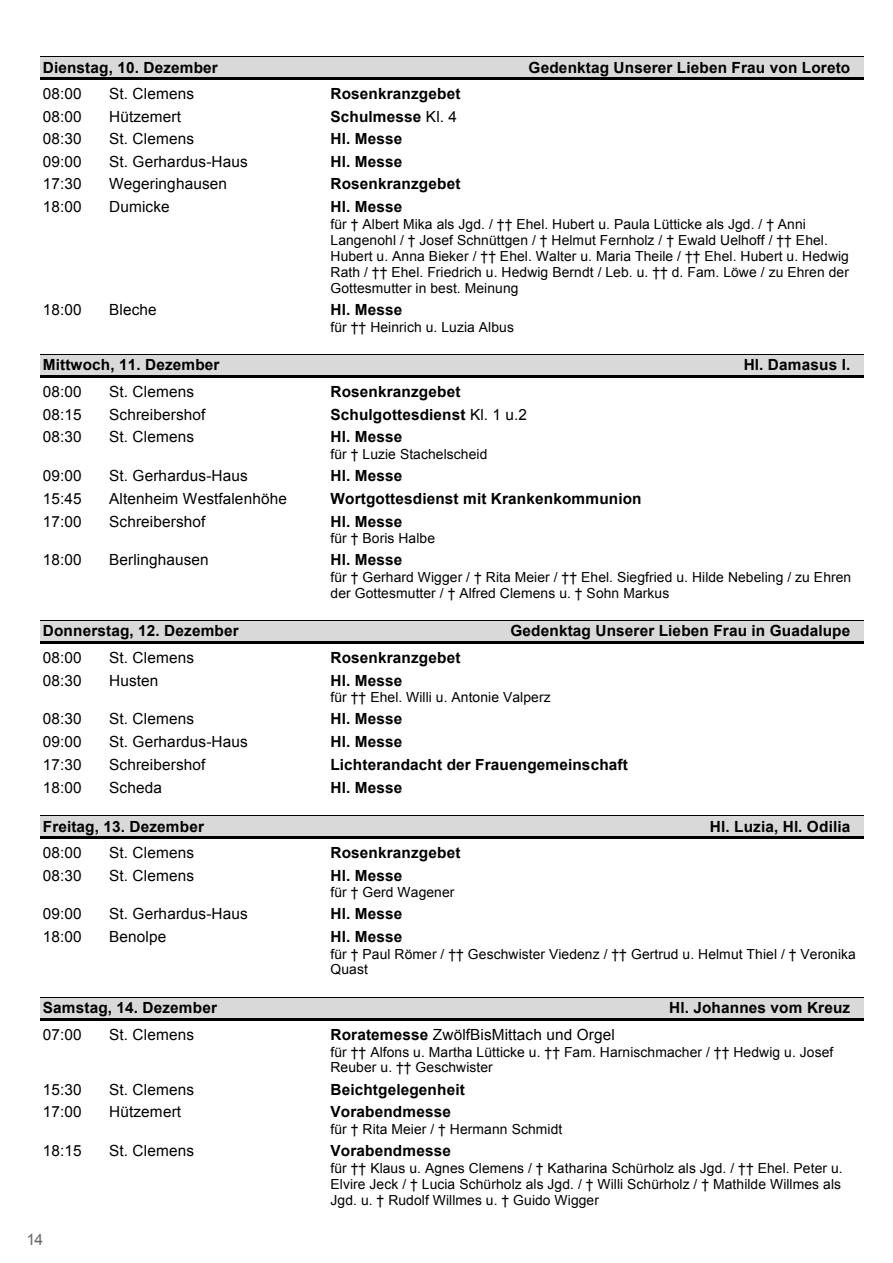
<style>
.page{position:relative;width:893px;height:1263px;background:#fff}
.page>*{position:absolute;margin:0;border:0;box-sizing:border-box;transform-origin:0 0}
.t1{font:15.75px "Arial";color:#68676c}
.t2{font:700 15.3px "Arial";letter-spacing:.01em;color:#000}
.t3{font:15.3px "Arial";letter-spacing:.01em;color:#000}
.t4{font:13.8px/16px "Arial";letter-spacing:.01em;color:#000}
.s1{font-weight:400}
.s2{font-weight:700}
</style>
<div class="page">
<div style="left:41px;top:56px;width:823px;height:21px;background:#d9d9d9"></div>
<hr style="left:41px;top:56px;width:823px;height:1px;background:#000">
<hr style="left:41px;top:77px;width:823px;height:3px;background:#000">
<div style="left:41px;top:355px;width:823px;height:21px;background:#d9d9d9"></div>
<hr style="left:41px;top:354px;width:823px;height:1px;background:#000">
<hr style="left:41px;top:376px;width:823px;height:2px;background:#000">
<div style="left:41px;top:621px;width:823px;height:21px;background:#d9d9d9"></div>
<hr style="left:41px;top:620px;width:823px;height:1px;background:#000">
<hr style="left:41px;top:642px;width:823px;height:2px;background:#000">
<div style="left:41px;top:815px;width:823px;height:21px;background:#d9d9d9"></div>
<hr style="left:41px;top:815px;width:823px;height:1px;background:#000">
<hr style="left:41px;top:836px;width:823px;height:3px;background:#000">
<div style="left:41px;top:997px;width:823px;height:21px;background:#d9d9d9"></div>
<hr style="left:41px;top:997px;width:823px;height:1px;background:#000">
<hr style="left:41px;top:1018px;width:823px;height:3px;background:#000">
<p class="t2" style="left:43px;top:57px;width:177px">Dienstag, 10. Dezember</p>
<p class="t2" style="left:529px;top:57px;width:323px">Gedenktag Unserer Lieben Frau von Loreto</p>
<p class="t3" style="left:43px;top:83px;width:40px">08:00</p>
<p class="t3" style="left:109px;top:83px;width:86px">St. Clemens</p>
<p class="t2" style="left:330px;top:83px;width:132px">Rosenkranzgebet</p>
<p class="t3" style="left:43px;top:106px;width:40px">08:00</p>
<p class="t3" style="left:109px;top:106px;width:73px">Hützemert</p>
<p class="t2" style="left:330px;top:106px;width:128px">Schulmesse <span class="s1">Kl. 4</span></p>
<p class="t3" style="left:43px;top:129px;width:40px">08:30</p>
<p class="t3" style="left:109px;top:129px;width:86px">St. Clemens</p>
<p class="t2" style="left:330px;top:129px;width:73px">Hl. Messe</p>
<p class="t3" style="left:43px;top:151px;width:40px">09:00</p>
<p class="t3" style="left:109px;top:151px;width:140px">St. Gerhardus-Haus</p>
<p class="t2" style="left:330px;top:151px;width:73px">Hl. Messe</p>
<p class="t3" style="left:43px;top:174px;width:40px">17:30</p>
<p class="t3" style="left:109px;top:174px;width:119px">Wegeringhausen</p>
<p class="t2" style="left:330px;top:174px;width:132px">Rosenkranzgebet</p>
<p class="t3" style="left:43px;top:197px;width:40px">18:00</p>
<p class="t3" style="left:109px;top:197px;width:62px">Dumicke</p>
<p class="t2" style="left:330px;top:196px;width:73px">Hl. Messe</p>
<p class="t4" style="left:330px;top:216px;width:520px">für † Albert Mika als Jgd. / †† Ehel. Hubert u. Paula Lütticke als Jgd. / † Anni Langenohl / † Josef Schnüttgen / † Helmut Fernholz / † Ewald Uelhoff / †† Ehel.<br>Hubert u. Anna Bieker / †† Ehel. Walter u. Maria Theile / †† Ehel. Hubert u. Hedwig Rath / †† Ehel. Friedrich u. Hedwig Berndt / Leb. u. †† d. Fam. Löwe / zu Ehren der Gottesmutter in best. Meinung</p>
<p class="t3" style="left:43px;top:300px;width:40px">18:00</p>
<p class="t3" style="left:109px;top:300px;width:49px">Bleche</p>
<p class="t2" style="left:330px;top:300px;width:73px">Hl. Messe</p>
<p class="t4" style="left:330px;top:319px;width:185px">für †† Heinrich u. Luzia Albus</p>
<p class="t2" style="left:43px;top:355px;width:178px">Mittwoch, 11. Dezember</p>
<p class="t2" style="left:744px;top:355px;width:108px">Hl. Damasus I.</p>
<p class="t3" style="left:43px;top:382px;width:40px">08:00</p>
<p class="t3" style="left:109px;top:382px;width:86px">St. Clemens</p>
<p class="t2" style="left:330px;top:381px;width:132px">Rosenkranzgebet</p>
<p class="t3" style="left:43px;top:404px;width:40px">08:15</p>
<p class="t3" style="left:109px;top:404px;width:98px">Schreibershof</p>
<p class="t2" style="left:330px;top:404px;width:198px">Schulgottesdienst <span class="s1">Kl. 1 u.2</span></p>
<p class="t3" style="left:43px;top:427px;width:40px">08:30</p>
<p class="t3" style="left:109px;top:427px;width:86px">St. Clemens</p>
<p class="t2" style="left:330px;top:427px;width:73px">Hl. Messe</p>
<p class="t4" style="left:330px;top:446px;width:158px">für † Luzie Stachelscheid</p>
<p class="t3" style="left:43px;top:465px;width:40px">09:00</p>
<p class="t3" style="left:109px;top:465px;width:140px">St. Gerhardus-Haus</p>
<p class="t2" style="left:330px;top:465px;width:73px">Hl. Messe</p>
<p class="t3" style="left:43px;top:488px;width:40px">15:45</p>
<p class="t3" style="left:109px;top:488px;width:179px">Altenheim Westfalenhöhe</p>
<p class="t2" style="left:330px;top:488px;width:313px">Wortgottesdienst mit Krankenkommunion</p>
<p class="t3" style="left:43px;top:511px;width:40px">17:00</p>
<p class="t3" style="left:109px;top:511px;width:98px">Schreibershof</p>
<p class="t2" style="left:330px;top:511px;width:73px">Hl. Messe</p>
<p class="t4" style="left:330px;top:530px;width:106px">für † Boris Halbe</p>
<p class="t3" style="left:43px;top:550px;width:40px">18:00</p>
<p class="t3" style="left:109px;top:550px;width:101px">Berlinghausen</p>
<p class="t2" style="left:330px;top:550px;width:73px">Hl. Messe</p>
<p class="t4" style="left:330px;top:569px;width:522px">für † Gerhard Wigger / † Rita Meier / †† Ehel. Siegfried u. Hilde Nebeling / zu Ehren der Gottesmutter / † Alfred Clemens u. † Sohn Markus</p>
<p class="t2" style="left:43px;top:621px;width:197px">Donnerstag, 12. Dezember</p>
<p class="t2" style="left:510px;top:621px;width:341px">Gedenktag Unserer Lieben Frau in Guadalupe</p>
<p class="t3" style="left:43px;top:648px;width:40px">08:00</p>
<p class="t3" style="left:109px;top:648px;width:86px">St. Clemens</p>
<p class="t2" style="left:330px;top:647px;width:132px">Rosenkranzgebet</p>
<p class="t3" style="left:43px;top:670px;width:40px">08:30</p>
<p class="t3" style="left:109px;top:670px;width:51px">Husten</p>
<p class="t2" style="left:330px;top:670px;width:73px">Hl. Messe</p>
<p class="t4" style="left:330px;top:689px;width:222px">für †† Ehel. Willi u. Antonie Valperz</p>
<p class="t3" style="left:43px;top:709px;width:40px">08:30</p>
<p class="t3" style="left:109px;top:709px;width:86px">St. Clemens</p>
<p class="t2" style="left:330px;top:709px;width:73px">Hl. Messe</p>
<p class="t3" style="left:43px;top:732px;width:40px">09:00</p>
<p class="t3" style="left:109px;top:732px;width:140px">St. Gerhardus-Haus</p>
<p class="t2" style="left:330px;top:732px;width:73px">Hl. Messe</p>
<p class="t3" style="left:43px;top:754px;width:40px">17:30</p>
<p class="t3" style="left:109px;top:754px;width:98px">Schreibershof</p>
<p class="t2" style="left:330px;top:754px;width:299px">Lichterandacht der Frauengemeinschaft</p>
<p class="t3" style="left:43px;top:777px;width:40px">18:00</p>
<p class="t3" style="left:109px;top:777px;width:54px">Scheda</p>
<p class="t2" style="left:330px;top:777px;width:73px">Hl. Messe</p>
<p class="t2" style="left:43px;top:816px;width:163px">Freitag, 13. Dezember</p>
<p class="t2" style="left:710px;top:816px;width:142px">Hl. Luzia, Hl. Odilia</p>
<p class="t3" style="left:43px;top:842px;width:40px">08:00</p>
<p class="t3" style="left:109px;top:842px;width:86px">St. Clemens</p>
<p class="t2" style="left:330px;top:842px;width:132px">Rosenkranzgebet</p>
<p class="t3" style="left:43px;top:865px;width:40px">08:30</p>
<p class="t3" style="left:109px;top:865px;width:86px">St. Clemens</p>
<p class="t2" style="left:330px;top:865px;width:73px">Hl. Messe</p>
<p class="t4" style="left:330px;top:884px;width:126px">für † Gerd Wagener</p>
<p class="t3" style="left:43px;top:904px;width:40px">09:00</p>
<p class="t3" style="left:109px;top:904px;width:140px">St. Gerhardus-Haus</p>
<p class="t2" style="left:330px;top:904px;width:73px">Hl. Messe</p>
<p class="t3" style="left:43px;top:927px;width:40px">18:00</p>
<p class="t3" style="left:109px;top:927px;width:59px">Benolpe</p>
<p class="t2" style="left:330px;top:926px;width:73px">Hl. Messe</p>
<p class="t4" style="left:330px;top:946px;width:527px">für † Paul Römer / †† Geschwister Viedenz / †† Gertrud u. Helmut Thiel / † Veronika<br>Quast</p>
<p class="t2" style="left:43px;top:998px;width:176px">Samstag, 14. Dezember</p>
<p class="t2" style="left:669px;top:998px;width:183px">Hl. Johannes vom Kreuz</p>
<p class="t3" style="left:43px;top:1024px;width:40px">07:00</p>
<p class="t3" style="left:109px;top:1024px;width:86px">St. Clemens</p>
<p class="t3" style="left:330px;top:1024px;width:286px"><span class="s2">Roratemesse</span> ZwölfBisMittach und Orgel</p>
<p class="t4" style="left:330px;top:1044px;width:504px">für †† Alfons u. Martha Lütticke u. †† Fam. Harnischmacher / †† Hedwig u. Josef<br>Reuber u. †† Geschwister</p>
<p class="t3" style="left:43px;top:1079px;width:40px">15:30</p>
<p class="t3" style="left:109px;top:1079px;width:86px">St. Clemens</p>
<p class="t2" style="left:330px;top:1079px;width:136px">Beichtgelegenheit</p>
<p class="t3" style="left:43px;top:1102px;width:40px">17:00</p>
<p class="t3" style="left:109px;top:1102px;width:73px">Hützemert</p>
<p class="t2" style="left:330px;top:1102px;width:122px">Vorabendmesse</p>
<p class="t4" style="left:330px;top:1121px;width:233px">für † Rita Meier / † Hermann Schmidt</p>
<p class="t3" style="left:43px;top:1140px;width:40px">18:15</p>
<p class="t3" style="left:109px;top:1140px;width:86px">St. Clemens</p>
<p class="t2" style="left:330px;top:1140px;width:122px">Vorabendmesse</p>
<p class="t4" style="left:330px;top:1160px;width:514px">für †† Klaus u. Agnes Clemens / † Katharina Schürholz als Jgd. / †† Ehel. Peter u.<br>Elvire Jeck / † Lucia Schürholz als Jgd. / † Willi Schürholz / † Mathilde Willmes als<br>Jgd. u. † Rudolf Willmes u. † Guido Wigger</p>
<p class="t1" style="left:27px;top:1229px;width:18px">14</p>
</div>
